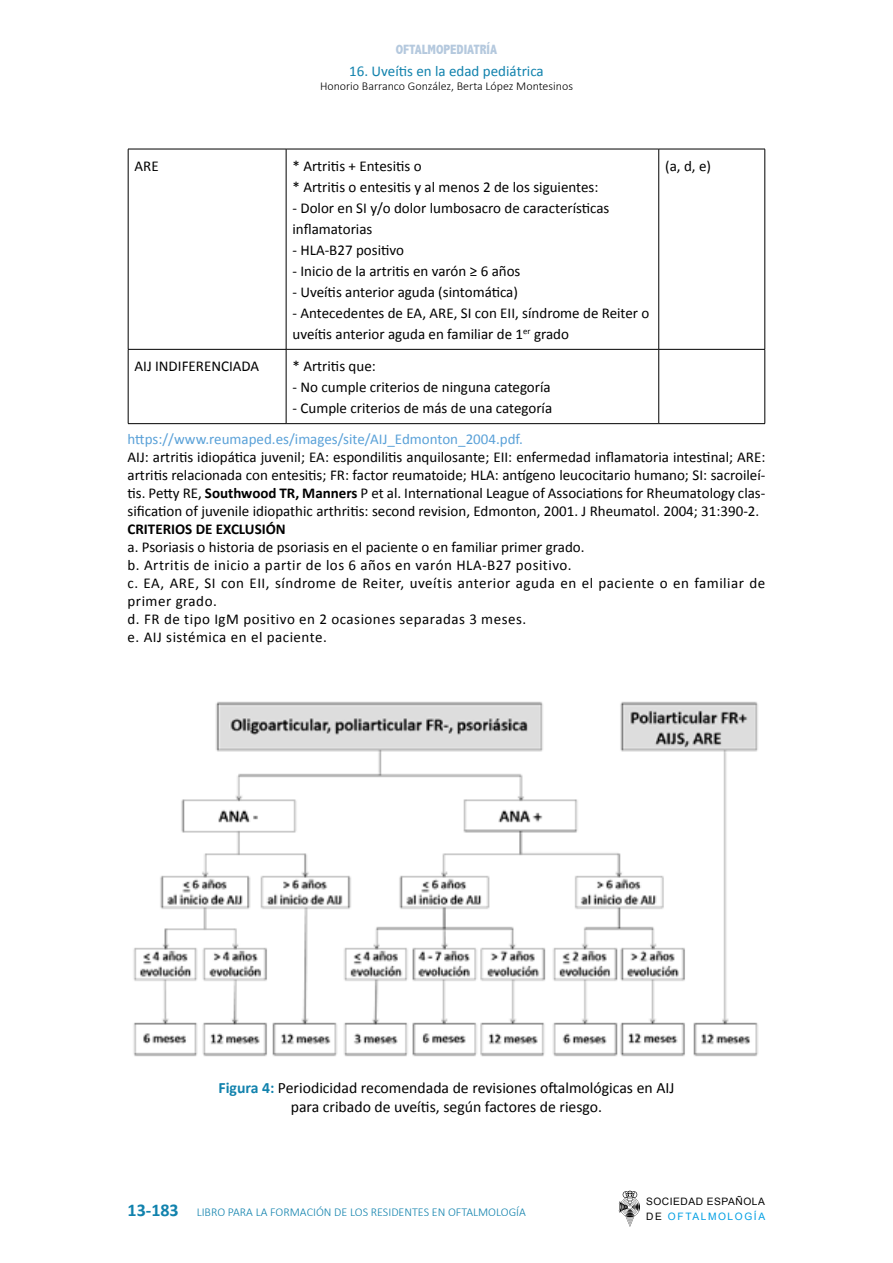
<style>
.page{position:relative;width:893px;height:1263px;background:#fff}
.page>*{position:absolute;margin:0;border:0;box-sizing:border-box;transform-origin:0 0}
.t1{font:15.75px/19.5px "Calibri";color:#000;text-align:center}
.t2{font:15px/21px "Calibri";color:#000}
.t3{font:15px/18px "Calibri";letter-spacing:.035em;color:#000}
.t4{font:15px "Calibri";color:#5aa1d8}
.t5{font:15px "Calibri";color:#1182ad}
.t6{font:700 15px "Calibri";color:#000}
.t7{font:800 condensed 13.5px "Abadi";color:#b5c9de}
.t8{font:300 12px "Calibri";color:#1182ad}
.t9{font:300 12px "Calibri";color:#000}
.t10{font:10.2px/14.1px "Arial";letter-spacing:.05em;color:#000}
.s1{font-weight:700}
.s2{font-weight:700;color:#1182ad}
.s3{font-weight:700;font-size:18px}
.s4{color:#009fe3}
</style>
<div class="page">
<svg style="left:619px;top:1191px;width:21px;height:36px"></svg>
<hr style="left:128px;top:149px;width:158px;height:1px;background:#000">
<hr style="left:286px;top:149px;width:373px;height:1px;background:#000">
<hr style="left:286px;top:149px;width:1px;height:200px;background:#000">
<hr style="left:659px;top:149px;width:106px;height:1px;background:#000">
<hr style="left:658px;top:149px;width:1px;height:200px;background:#000">
<hr style="left:128px;top:349px;width:158px;height:1px;background:#000">
<hr style="left:286px;top:349px;width:373px;height:1px;background:#000">
<hr style="left:286px;top:349px;width:1px;height:74px;background:#000">
<hr style="left:659px;top:349px;width:106px;height:1px;background:#000">
<hr style="left:658px;top:349px;width:1px;height:74px;background:#000">
<hr style="left:128px;top:149px;width:1px;height:200px;background:#000">
<hr style="left:765px;top:149px;width:1px;height:200px;background:#000">
<hr style="left:128px;top:349px;width:1px;height:74px;background:#000">
<hr style="left:765px;top:349px;width:1px;height:74px;background:#000">
<hr style="left:128px;top:423px;width:158px;height:1px;background:#000">
<hr style="left:286px;top:423px;width:373px;height:1px;background:#000">
<hr style="left:659px;top:423px;width:106px;height:1px;background:#000">
<img style="left:133px;top:701px;width:625px;height:356px">
<p class="t7" style="left:396px;top:41px;width:103px">OFTALMOPEDIATRÍA</p>
<p class="t5" style="left:349px;top:62px;width:196px">16. Uveítis en la edad pediátrica</p>
<p class="t9" style="left:320px;top:79px;width:254px">Honorio Barranco González, Berta López Montesinos</p>
<p class="t2" style="left:135px;top:155px;width:26px">ARE</p>
<p class="t2" style="left:292px;top:155px;width:307px">* Artritis + Entesitis o<br>* Artritis o entesitis y al menos 2 de los siguientes:</p>
<p class="t2" style="left:292px;top:197px;width:318px">- Dolor en SI y/o dolor lumbosacro de características inflamatorias</p>
<p class="t2" style="left:292px;top:239px;width:113px">- HLA-B27 positivo</p>
<p class="t2" style="left:292px;top:260px;width:229px">- Inicio de la artritis en varón ≥ 6 años</p>
<p class="t2" style="left:292px;top:281px;width:227px">- Uveítis anterior aguda (sintomática)</p>
<p class="t2" style="left:292px;top:302px;width:358px">- Antecedentes de EA, ARE, SI con EII, síndrome de Reiter o uveítis anterior aguda en familiar de 1<sup>er</sup> grado</p>
<p class="t2" style="left:665px;top:155px;width:47px">(a, d, e)</p>
<p class="t2" style="left:135px;top:355px;width:126px">AIJ INDIFERENCIADA</p>
<p class="t2" style="left:292px;top:355px;width:85px">* Artritis que:</p>
<p class="t2" style="left:292px;top:376px;width:260px">- No cumple criterios de ninguna categoría</p>
<p class="t2" style="left:292px;top:397px;width:261px">- Cumple criterios de más de una categoría</p>
<p class="t4" style="left:128px;top:430px;width:397px">https://www.reumaped.es/images/site/AIJ_Edmonton_2004.pdf.</p>
<p class="t2" style="left:128px;top:448px;width:639px;line-height:18px;text-align:justify">AIJ: artritis idiopática juvenil; EA: espondilitis anquilosante; EII: enfermedad inflamatoria intestinal; ARE: artritis relacionada con entesitis; FR: factor reumatoide; HLA: antígeno leucocitario humano; SI: sacroileí&shy;tis. Petty RE, <span class="s1">Southwood TR, Manners</span> P et al. International League of Associations for Rheumatology clas&shy;sification of juvenile idiopathic arthritis: second revision, Edmonton, 2001. J Rheumatol. 2004; 31:390-2.</p>
<p class="t6" style="left:128px;top:520px;width:160px">CRITERIOS DE EXCLUSIÓN</p>
<p class="t3" style="left:128px;top:538px;width:639px">a. Psoriasis o historia de psoriasis en el paciente o en familiar primer grado.<br>b. Artritis de inicio a partir de los 6 años en varón HLA-B27 positivo.<br>c. EA, ARE, SI con EII, síndrome de Reiter, uveítis anterior aguda en el paciente o en familiar de primer grado.<br>d. FR de tipo IgM positivo en 2 ocasiones separadas 3 meses.<br>e. AIJ sistémica en el paciente.</p>
<p class="t1" style="left:218px;top:1077px;width:457px"><span class="s2">Figura 4:</span> Periodicidad recomendada de revisiones oftalmológicas en AIJ para cribado de uveítis, según factores de riesgo.</p>
<p class="t8" style="left:128px;top:1204px;width:400px"><span class="s3">13-183</span> LIBRO PARA LA FORMACIÓN DE LOS RESIDENTES EN OFTALMOLOGÍA</p>
<p class="t10" style="left:646px;top:1195px;width:120px">SOCIEDAD ESPAÑOLA<br>DE <span class="s4">OFTALMOLOGÍA</span></p>
</div>
